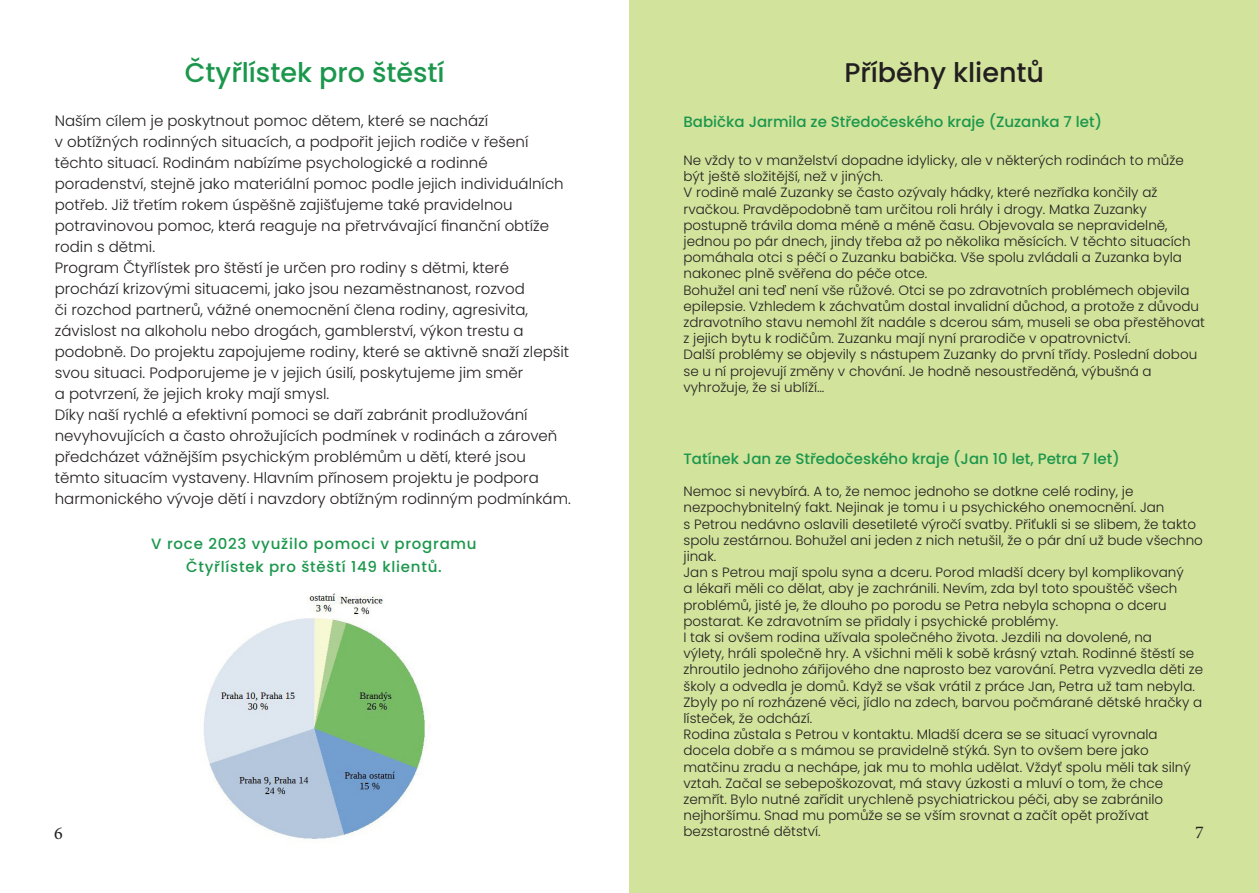
<style>
.page{position:relative;width:1259px;height:893px;background:#fff}
.page>*{position:absolute;margin:0;border:0;box-sizing:border-box;transform-origin:0 0}
.t1{font:500 27px "Poppins";color:#1b974c}
.t2{font:500 27px "Poppins";color:#231f20}
.t3{font:18px "Minion Pro";color:#231f20}
.t4{font:300 15px/21px "Poppins";color:#231f20}
.t5{font:500 15px "Poppins";color:#1b974c}
.t6{font:500 15px "Poppins";letter-spacing:.05em;color:#1b974c}
.t7{font:300 13.5px/16.2px "Poppins";color:#231f20}
</style>
<div class="page">
<div style="left:629px;top:0;width:630px;height:893px;background:#d2e39c"></div>
<img style="left:203px;top:593px;width:227px;height:246px">
<p class="t1" style="left:185px;top:57px;width:261px">Čtyřlístek pro štěstí</p>
<p class="t2" style="left:844px;top:57px;width:201px">Příběhy klientů</p>
<p class="t4" style="left:55px;top:111px;width:510px">Naším cílem je poskytnout pomoc dětem, které se nachází<br>v obtížných rodinných situacích, a podpořit jejich rodiče v řešení těchto situací. Rodinám nabízíme psychologické a rodinné poradenství, stejně jako materiální pomoc podle jejich individuálních potřeb. Již třetím rokem úspěšně zajišťujeme také pravidelnou potravinovou pomoc, která reaguje na přetrvávající finanční obtíže rodin s dětmi.</p>
<p class="t4" style="left:55px;top:258px;width:516px">Program Čtyřlístek pro štěstí je určen pro rodiny s dětmi, které prochází krizovými situacemi, jako jsou nezaměstnanost, rozvod<br>či rozchod partnerů, vážné onemocnění člena rodiny, agresivita, závislost na alkoholu nebo drogách, gamblerství, výkon trestu a podobně. Do projektu zapojujeme rodiny, které se aktivně snaží zlepšit svou situaci. Podporujeme je v jejich úsilí, poskytujeme jim směr<br>a potvrzení, že jejich kroky mají smysl.</p>
<p class="t4" style="left:55px;top:405px;width:517px">Díky naší rychlé a efektivní pomoci se daří zabránit prodlužování nevyhovujících a často ohrožujících podmínek v rodinách a zároveň předcházet vážnějším psychickým problémům u dětí, které jsou těmto situacím vystaveny. Hlavním přínosem projektu je podpora harmonického vývoje dětí i navzdory obtížným rodinným podmínkám.</p>
<p class="t6" style="left:151px;top:535px;width:327px">V roce 2023 využilo pomoci v programu</p>
<p class="t6" style="left:186px;top:558px;width:257px">Čtyřlístek pro štěští 149 klientů.</p>
<p class="t3" style="left:54px;top:821px;width:10px">6</p>
<p class="t5" style="left:683px;top:113px;width:420px">Babička Jarmila ze Středočeského kraje (Zuzanka 7 let)</p>
<p class="t7" style="left:683px;top:152px;width:502px">Ne vždy to v manželství dopadne idylicky, ale v některých rodinách to může být ještě složitější, než v jiných.</p>
<p class="t7" style="left:683px;top:185px;width:509px">V rodině malé Zuzanky se často ozývaly hádky, které nezřídka končily až rvačkou. Pravděpodobně tam určitou roli hrály i drogy. Matka Zuzanky postupně trávila doma méně a méně času. Objevovala se nepravidelně, jednou po pár dnech, jindy třeba až po několika měsících. V těchto situacích pomáhala otci s péčí o Zuzanku babička. Vše spolu zvládali a Zuzanka byla nakonec plně svěřena do péče otce.</p>
<p class="t7" style="left:683px;top:282px;width:523px">Bohužel ani teď není vše růžové. Otci se po zdravotních problémech objevila epilepsie. Vzhledem k záchvatům dostal invalidní důchod, a protože z důvodu zdravotního stavu nemohl žít nadále s dcerou sám, museli se oba přestěhovat z jejich bytu k rodičům. Zuzanku mají nyní prarodiče v opatrovnictví.</p>
<p class="t7" style="left:683px;top:347px;width:515px">Další problémy se objevily s nástupem Zuzanky do první třídy. Poslední dobou se u ní projevují změny v chování. Je hodně nesoustředěná, výbušná a vyhrožuje, že si ublíží…</p>
<p class="t5" style="left:683px;top:450px;width:438px">Tatínek Jan ze Středočeského kraje (Jan 10 let, Petra 7 let)</p>
<p class="t7" style="left:683px;top:483px;width:521px">Nemoc si nevybírá. A to, že nemoc jednoho se dotkne celé rodiny, je nezpochybnitelný fakt. Nejinak je tomu i u psychického onemocnění. Jan<br>s Petrou nedávno oslavili desetileté výročí svatby. Přiťukli si se slibem, že takto spolu zestárnou. Bohužel ani jeden z nich netušil, že o pár dní už bude všechno jinak.</p>
<p class="t7" style="left:683px;top:564px;width:502px">Jan s Petrou mají spolu syna a dceru. Porod mladší dcery byl komplikovaný a lékaři měli co dělat, aby je zachránili. Nevím, zda byl toto spouštěč všech problémů, jisté je, že dlouho po porodu se Petra nebyla schopna o dceru postarat. Ke zdravotním se přidaly i psychické problémy.</p>
<p class="t7" style="left:683px;top:629px;width:521px">I tak si ovšem rodina užívala společného života. Jezdili na dovolené, na<br>výlety, hráli společně hry. A všichni měli k sobě krásný vztah. Rodinné štěstí se zhroutilo jednoho zářijového dne naprosto bez varování. Petra vyzvedla děti ze školy a odvedla je domů. Když se však vrátil z práce Jan, Petra už tam nebyla.<br>Zbyly po ní rozházené věci, jídlo na zdech, barvou počmárané dětské hračky a lísteček, že odchází.</p>
<p class="t7" style="left:683px;top:726px;width:509px">Rodina zůstala s Petrou v kontaktu. Mladší dcera se se situací vyrovnala docela dobře a s mámou se pravidelně stýká. Syn to ovšem bere jako matčinu zradu a nechápe, jak mu to mohla udělat. Vždyť spolu měli tak silný vztah. Začal se sebepoškozovat, má stavy úzkosti a mluví o tom, že chce zemřít. Bylo nutné zařídit urychleně psychiatrickou péči, aby se zabránilo nejhoršímu. Snad mu pomůže se se vším srovnat a začít opět prožívat bezstarostné dětství.</p>
<p class="t3" style="left:1195px;top:821px;width:10px">7</p>
</div>
